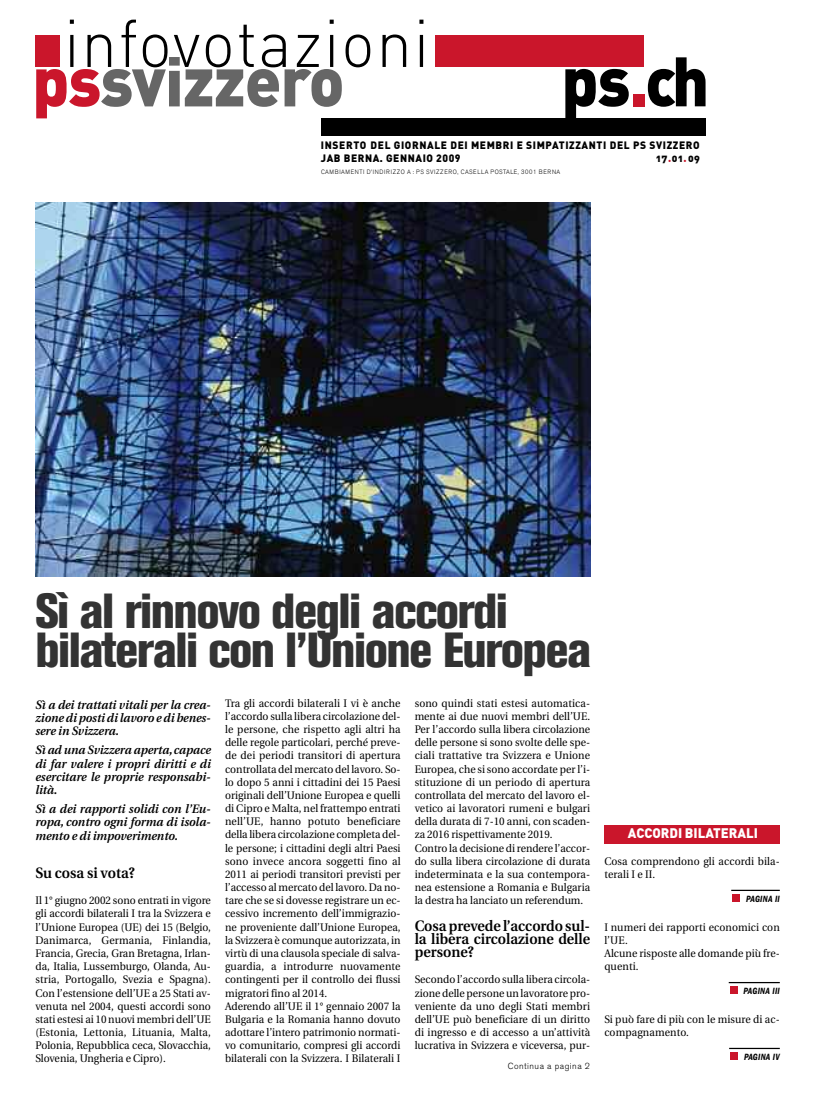
<style>
.page{position:relative;width:833px;height:1117px;background:#fff}
.page>*{position:absolute;margin:0;border:0;box-sizing:border-box;transform-origin:0 0}
.t1{font:900 68.75px "DIN";letter-spacing:-.015em;color:#666;scale:.95 1}
.t2{font:900 68.75px "DIN";color:#000;scale:.95 1}
.t3{font:300 66.5px "DIN";letter-spacing:.025em;color:#000;scale:.96 1}
.t4{font:800 condensed 48.75px/39.5px "Akzidenz Grotesk BE";letter-spacing:-.035em;color:#333}
.t5{font:600 15px/13.1px "Utopia";color:#000;text-align:justify;scale:.95 1}
.t6{font:900 13.75px "DIN";color:#fff;scale:.96 1}
.t7{font:italic 600 12.25px/13.1px "Utopia";color:#000;text-align:justify;scale:.96 1}
.t8{font:11px/13.1px "Utopia";color:#000;scale:.95 1}
.t9{font:900 10.62px/12.5px "DIN";letter-spacing:.06em;color:#000;scale:.96 1}
.t10{font:10.62px "DIN Black Alternate";color:#000;scale:.96 1}
.t11{font:italic 600 condensed 9.38px "Franklin Gothic";letter-spacing:.03em;color:#000;scale:.94 1}
.t12{font:300 8.75px "Akzidenz Grotesk BE";letter-spacing:.06em;color:#000}
.t13{font:300 6.25px "Akzidenz Grotesk BE";letter-spacing:.11em;color:#000;scale:.92 1}
.s1{color:#ca162b}
</style>
<div class="page">
<div style="left:435px;top:35px;width:208px;height:32px;background:#ca162b"></div>
<div style="left:35px;top:35px;width:25px;height:32px;background:#ca162b"></div>
<div style="left:321px;top:118px;width:384px;height:17px;background:#000"></div>
<hr style="left:731px;top:889px;width:49px;height:1px;background:#000">
<hr style="left:728px;top:981px;width:52px;height:1px;background:#000">
<hr style="left:729px;top:1047px;width:51px;height:1px;background:#000">
<div style="left:732px;top:894px;width:8px;height:7px;background:#ca162b"></div>
<div style="left:730px;top:986px;width:7px;height:7px;background:#ca162b"></div>
<div style="left:730px;top:1052px;width:8px;height:7px;background:#ca162b"></div>
<div style="left:604px;top:824px;width:176px;height:19px;background:#ca162b"></div>
<img style="left:35px;top:202px;width:555px;height:374px">
<h2 class="t3" style="left:64px;top:5px;width:382px">infovotazioni</h2>
<h1 class="t1" style="left:32px;top:42px;width:330px"><span class="s1">ps</span>svizzero</h1>
<h1 class="t2" style="left:561px;top:42px;width:157px">ps<span class="s1">.</span>ch</h1>
<p class="t9" style="left:321px;top:139px;width:396px">INSERTO DEL GIORNALE DEI MEMBRI E SIMPATIZZANTI DEL PS SVIZZERO<br>JAB BERNA. GENNAIO 2009</p>
<p class="t10" style="left:656px;top:152px;width:47px">17<span class="s1">.</span>01<span class="s1">.</span>09</p>
<p class="t13" style="left:321px;top:169px;width:262px">CAMBIAMENTI D’INDIRIZZO A : PS SVIZZERO, CASELLA POSTALE, 3001 BERNA</p>
<h3 class="t4" style="left:35px;top:596px;width:557px">Sì al rinnovo degli accordi bilaterali con l’Unione Europea</h3>
<p class="t7" style="left:35px;top:698px;width:184px">Sì a dei trattati vitali per la crea&shy;zione di posti di lavoro e di benes&shy;sere in Svizzera.</p>
<p class="t7" style="left:35px;top:744px;width:184px">Sì ad una Svizzera aperta,capace di far valere i propri diritti e di esercitare le proprie responsabi&shy;lità.</p>
<p class="t7" style="left:35px;top:803px;width:184px">Sì a dei rapporti solidi con l’Eu&shy;ropa, contro ogni forma di isola&shy;mento e di impoverimento.</p>
<h3 class="t5" style="left:35px;top:867px;width:106px">Su cosa si vota?</h3>
<p class="t8" style="left:35px;top:894px;width:186px;text-align:justify">Il 1° giugno 2002 sono entrati in vigore gli accordi bilaterali I tra la Svizzera e l’Unione Europea (UE) dei 15 (Belgio, Danimarca, Germania, Finlandia, Francia, Grecia, Gran Bretagna, Irlan&shy;da, Italia, Lussemburgo, Olanda, Au&shy;stria, Portogallo, Svezia e Spagna).<br>Con l’estensione dell’UE a 25 Stati av&shy;venuta nel 2004, questi accordi sono stati estesi ai 10 nuovi membri dell’UE (Estonia, Lettonia, Lituania, Malta, Polonia, Repubblica ceca, Slovacchia, Slovenia, Ungheria e Cipro).</p>
<p class="t8" style="left:225px;top:697px;width:186px">Tra gli accordi bilaterali I vi è anche l’accordo sulla libera circolazione del&shy;le persone, che rispetto agli altri ha delle regole particolari, perché preve&shy;de dei periodi transitori di apertura controllata del mercato del lavoro. So&shy;lo dopo 5 anni i cittadini dei 15 Paesi originali dell’Unione Europea e quelli di Cipro e Malta, nel frattempo entrati nell’UE, hanno potuto beneficiare della libera circolazione completa del&shy;le persone; i cittadini degli altri Paesi sono invece ancora soggetti fino al 2011 ai periodi transitori previsti per l’accesso al mercato del lavoro. Da no&shy;tare che se si dovesse registrare un ec&shy;cessivo incremento dell’immigrazio&shy;ne proveniente dall’Unione Europea, la Svizzera è comunque autorizzata, in virtù di una clausola speciale di salva&shy;guardia, a introdurre nuovamente contingenti per il controllo dei flussi migratori fino al 2014.<br>Aderendo all’UE il 1° gennaio 2007 la Bulgaria e la Romania hanno dovuto adottare l’intero patrimonio normati&shy;vo comunitario, compresi gli accordi bilaterali con la Svizzera. I Bilaterali I</p>
<p class="t8" style="left:415px;top:697px;width:186px">sono quindi stati estesi automatica&shy;mente ai due nuovi membri dell’UE.<br>Per l’accordo sulla libera circolazione delle persone si sono svolte delle spe&shy;ciali trattative tra Svizzera e Unione Europea, che si sono accordate per l’i&shy;stituzione di un periodo di apertura controllata del mercato del lavoro el&shy;vetico ai lavoratori rumeni e bulgari della durata di 7-10 anni, con scaden&shy;za 2016 rispettivamente 2019.<br>Contro la decisione di rendere l’accor&shy;do sulla libera circolazione di durata indeterminata e la sua contempora&shy;nea estensione a Romania e Bulgaria la destra ha lanciato un referendum.</p>
<h3 class="t5" style="left:415px;top:920px;width:186px">Cosa prevede l’accordo sul&shy;la libera circolazione delle persone?</h3>
<p class="t8" style="left:415px;top:973px;width:186px;text-align:justify">Secondo l’accordo sulla libera circola&shy;zione delle persone un lavoratore pro&shy;veniente da uno degli Stati membri dell’UE può beneficiare di un diritto di ingresso e di accesso a un’attività lucrativa in Svizzera e viceversa, pur-</p>
<p class="t12" style="left:507px;top:1062px;width:84px">Continua a pagina 2</p>
<p class="t6" style="left:628px;top:825px;width:137px">ACCORDI BILATERALI</p>
<p class="t8" style="left:604px;top:855px;width:186px">Cosa comprendono gli accordi bila&shy;terali I e II.</p>
<p class="t11" style="left:746px;top:895px;width:37px">PAGINA II</p>
<p class="t8" style="left:604px;top:921px;width:186px">I numeri dei rapporti economici con l’UE.<br>Alcune risposte alle domande più fre&shy;quenti.</p>
<p class="t11" style="left:743px;top:987px;width:40px">PAGINA III</p>
<p class="t8" style="left:604px;top:1013px;width:186px">Si può fare di più con le misure di ac&shy;compagnamento.</p>
<p class="t11" style="left:744px;top:1053px;width:40px">PAGINA IV</p>
</div>
